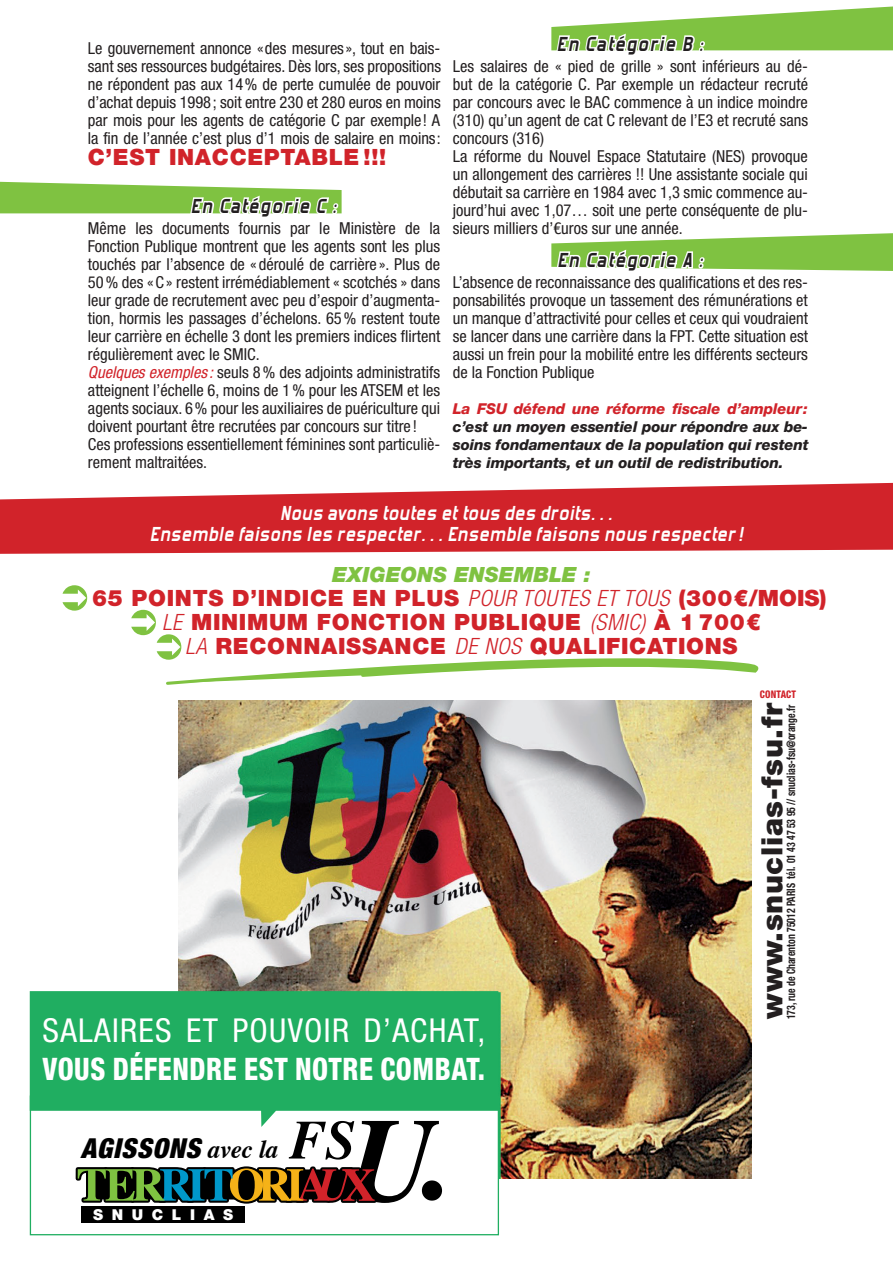
<style>
.page{position:relative;width:893px;height:1263px;background:#fff}
.page>*{position:absolute;margin:0;border:0;box-sizing:border-box;transform-origin:0 0}
.t1{font:condensed 33px "Helvetica Neue LT Std";letter-spacing:.04em;color:#fff}
.t2{font:800 condensed 31.05px "Helvetica Neue LT Std";letter-spacing:.02em;color:#fff;scale:.9 1}
.t3{font:900 29.4px "Helvetica Neue LT Std";letter-spacing:.02em;color:#231f20}
.t4{font:italic 900 condensed 27.6px "Helvetica Neue LT Std";letter-spacing:.03em;color:#000}
.t5{font:900 22.5px/24px "Helvetica Neue LT Std";letter-spacing:.03em;color:#d1232a;text-align:center}
.t6{font:italic 700 22.5px/21px "Forgotten Futurist";color:#fff;text-align:center}
.t7{font:italic 700 22.5px "Forgotten Futurist";letter-spacing:.05em;color:#231f20}
.t8{font:italic 900 21px "Helvetica Neue LT Std";color:#7fc241}
.t9{font:condensed 16.5px/18px "Helvetica Neue LT Std";color:#231f20;text-align:justify}
.t10{font:italic 800 15px/18px "Helvetica Neue LT Std";letter-spacing:-.01em;color:#231f20;text-align:justify}
.t11{font:italic 800 15px "Helvetica Neue LT Std";letter-spacing:-.01em;color:#d1232a}
.t12{font:900 15px "Helvetica Neue LT Std";letter-spacing:.575em;color:#fff}
.t13{font:700 condensed 11.7px "Helvetica Neue LT Std";color:#231f20;scale:.83 1}
.t14{font:800 condensed 10.5px "Helvetica Neue LT Std";letter-spacing:.02em;color:#d1232a;scale:.9 1}
.s1{font-style:italic;color:#d1232a}
.s2{font-weight:300;font-style:italic;font-stretch:condensed}
.s3{font-family:"Times";font-weight:700;font-stretch:normal;font-size:25.95px}
.s4{font-family:"Times";font-weight:700;font-stretch:normal;font-size:55.05px}
.s5{font-family:"Times";font-weight:700;font-stretch:normal;font-size:119.25px}
.s6{font-family:"Times";font-weight:700;font-style:normal;font-stretch:normal;font-size:119.25px}
</style>
<div class="page">
<svg style="left:0;top:483px;width:892px;height:71px;background:#d74147"></svg>
<svg style="left:0;top:181px;width:342px;height:33px"></svg>
<svg style="left:551px;top:7px;width:341px;height:44px"></svg>
<svg style="left:551px;top:233px;width:341px;height:38px"></svg>
<div style="left:30px;top:1095px;width:469px;height:140px;background:#fff;border:1px solid #20ae61"></div>
<svg style="left:30px;top:991px;width:28px;height:136px;background:#39b773"></svg>
<img style="left:58px;top:544px;width:702px;height:692px">
<p class="t9" style="left:88px;top:39px;width:355px">Le gouvernement annonce «des mesures », tout en bais&shy;sant ses ressources budgétaires. Dès lors, ses propositions ne répondent pas aux 14% de perte cumulée de pouvoir d’achat depuis 1998; soit entre 230 et 280 euros en moins par mois pour les agents de catégorie C par exemple! A la fin de l’année c’est plus d’1 mois de salaire en moins:</p>
<h3 class="t5" style="left:88px;top:145px;width:300px">C’EST INACCEPTABLE !!!</h3>
<h3 class="t7" style="left:191px;top:194px;width:148px">En Catégorie C :</h3>
<p class="t9" style="left:88px;top:219px;width:354px;text-align:left">Même les documents fournis par le Ministère de la Fonction Publique montrent que les agents sont les plus touchés par l’absence de « déroulé de carrière ». Plus de 50% des «C» restent irrémédiablement « scotchés » dans leur grade de recrutement avec peu d’espoir d’augmenta&shy;tion, hormis les passages d’échelons. 65% restent toute leur carrière en échelle 3 dont les premiers indices flirtent régulièrement avec le SMIC.<br><span class="s1">Quelques exemples :</span> seuls 8% des adjoints administratifs atteignent l’échelle 6, moins de 1% pour les ATSEM et les agents sociaux. 6% pour les auxiliaires de puériculture qui doivent pourtant être recrutées par concours sur titre !<br>Ces professions essentiellement féminines sont particuliè&shy;rement maltraitées.</p>
<h3 class="t7" style="left:557px;top:32px;width:148px">En Catégorie B :</h3>
<p class="t9" style="left:453px;top:57px;width:357px;text-align:left">Les salaires de « pied de grille » sont inférieurs au dé&shy;but de la catégorie C. Par exemple un rédacteur recruté par concours avec le BAC commence à un indice moindre (310) qu’un agent de cat C relevant de l’E3 et recruté sans concours (316)<br>La réforme du Nouvel Espace Statutaire (NES) provoque un allongement des carrières !! Une assistante sociale qui débutait sa carrière en 1984 avec 1,3 smic commence au&shy;jourd’hui avec 1,07… soit une perte conséquente de plu&shy;sieurs milliers d’€uros sur une année.</p>
<h3 class="t7" style="left:557px;top:248px;width:148px">En Catégorie A :</h3>
<p class="t9" style="left:453px;top:273px;width:357px">L’absence de reconnaissance des qualifications et des res&shy;ponsabilités provoque un tassement des rémunérations et un manque d’attractivité pour celles et ceux qui voudraient se lancer dans une carrière dans la FPT. Cette situation est aussi un frein pour la mobilité entre les différents secteurs de la Fonction Publique</p>
<p class="t11" style="left:453px;top:400px;width:357px">La FSU défend une réforme fiscale d’ampleur:</p>
<p class="t10" style="left:453px;top:418px;width:357px">c’est un moyen essentiel pour répondre aux be&shy;soins fondamentaux de la population qui restent très importants, et un outil de redistribution.</p>
<h3 class="t6" style="left:150px;top:503px;width:595px">Nous avons toutes et tous des droits…<br>Ensemble faisons les respecter… Ensemble faisons nous respecter!</h3>
<p class="t8" style="left:332px;top:562px;width:260px">EXIGEONS ENSEMBLE :</p>
<h3 class="t5" style="left:92px;top:586px;width:736px">65 POINTS D’INDICE EN PLUS <span class="s2">POUR TOUTES ET TOUS</span> (300€/MOIS)<br><span class="s2">LE</span> MINIMUM FONCTION PUBLIQUE <span class="s2">(SMIC)</span> À 1 700€<br><span class="s2">LA</span> RECONNAISSANCE <span class="s2">DE NOS</span> QUALIFICATIONS</h3>
<p class="t14" style="left:760px;top:687px;width:42px">CONTACT</p>
<h1 class="t1" style="left:43px;top:1011px;width:444px">SALAIRES ET POUVOIR D’ACHAT,</h1>
<h2 class="t2" style="left:43px;top:1050px;width:493px">VOUS DÉFENDRE EST NOTRE COMBAT.</h2>
<h3 class="t4" style="left:81px;top:1131px;width:363px">AGISSONS<span class="s3">$%&amp;'($)%</span> <span class="s4">!"</span><span class="s5">#</span><span class="s6">!</span></h3>
<p class="t12" style="left:93px;top:1206px;width:142px">SNUCLIAS</p>
<h3 class="t3" style="left:754px;top:1018px;width:317px;rotate:-90deg">www.snuclias-fsu.fr</h3>
<p class="t13" style="left:784px;top:1019px;width:380px;rotate:-90deg">173, rue de Charenton 75012 PARIS tél. 01 43 47 53 95 // snuclias-fsu@orange.fr</p>
</div>
